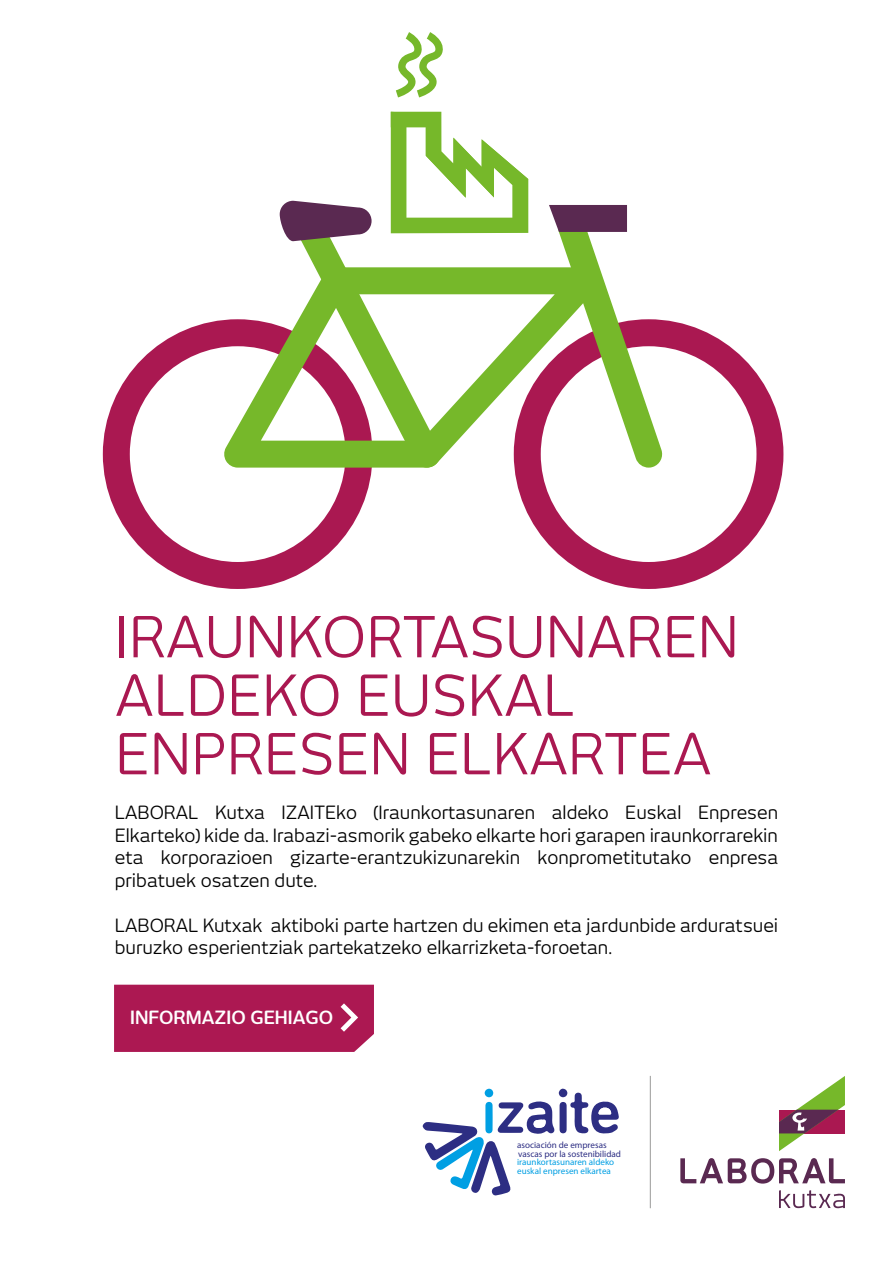
<style>
.page{position:relative;width:893px;height:1263px;background:#fff}
.page>*{position:absolute;margin:0;border:0;box-sizing:border-box;transform-origin:0 0}
.t1{font:55.5px/58.5px "New June";letter-spacing:.01em;color:#aa1851}
.t2{font:18px/22.5px "New June";color:#000;text-align:justify}
.t3{font:600 18px "New June";color:#fff}
.t4{font:9px/8.6px "Myriad Pro";color:#2d2e83}
.t5{font:9px/8.6px "Myriad Pro";color:#009fe3}
</style>
<div class="page">
<svg style="left:103px;top:320px;width:269px;height:269px"></svg>
<svg style="left:514px;top:320px;width:269px;height:269px"></svg>
<svg style="left:224px;top:267px;width:325px;height:201px"></svg>
<svg style="left:549px;top:205px;width:115px;height:263px"></svg>
<svg style="left:396px;top:32px;width:47px;height:65px"></svg>
<svg style="left:280px;top:112px;width:248px;height:356px"></svg>
<div style="left:114px;top:985px;width:260px;height:67px;background:#ac1852"></div>
<svg style="left:680px;top:1158px;width:165px;height:50px"></svg>
<svg style="left:779px;top:1076px;width:66px;height:75px"></svg>
<svg style="left:422px;top:1088px;width:197px;height:108px"></svg>
<hr style="left:650px;top:1076px;width:1px;height:132px;background:#9b9b9a">
<h1 class="t1" style="left:115px;top:607px;width:625px">IRAUNKORTASUNAREN<br>ALDEKO EUSKAL<br>ENPRESEN ELKARTEA</h1>
<p class="t2" style="left:115px;top:801px;width:665px">LABORAL Kutxa IZAITEko (Iraunkortasunaren aldeko Euskal Enpresen Elkarteko) kide da. Irabazi-asmorik gabeko elkarte hori garapen iraunkorrarekin eta korporazioen gizarte-erantzukizunarekin konprometitutako enpresa pribatuek osatzen dute.</p>
<p class="t2" style="left:115px;top:914px;width:665px">LABORAL Kutxak aktiboki parte hartzen du ekimen eta jardunbide arduratsuei buruzko esperientziak partekatzeko elkarrizketa-foroetan.</p>
<p class="t3" style="left:130px;top:1007px;width:204px">INFORMAZIO GEHIAGO</p>
<p class="t4" style="left:517px;top:1141px;width:105px">asociación de empresas vascas por la sostenibilidad</p>
<p class="t5" style="left:517px;top:1158px;width:99px">iraunkortasunaren aldeko euskal enpresen elkartea</p>
</div>
